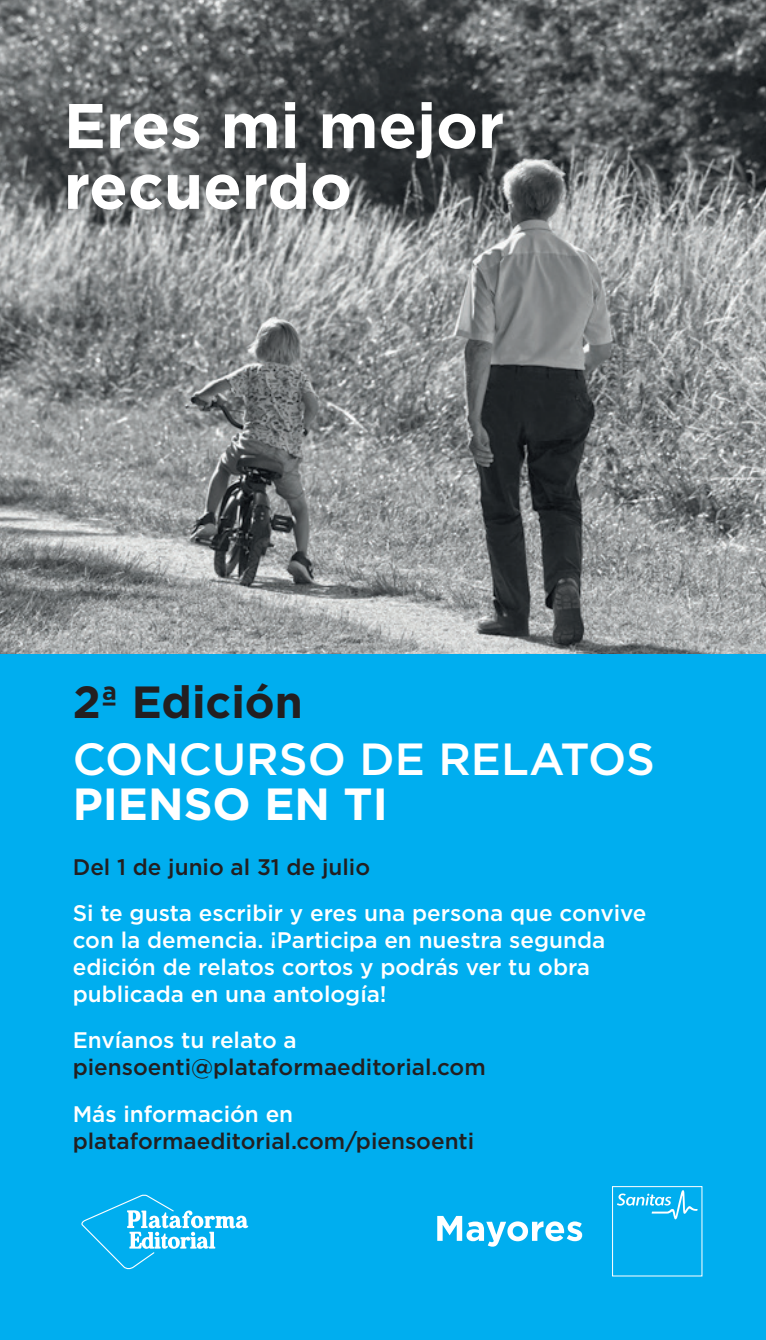
<style>
.page{position:relative;width:766px;height:1340px;background:#fff}
.page>*{position:absolute;margin:0;border:0;box-sizing:border-box;transform-origin:0 0}
.t1{font:700 63px/60.8px "Gotham";color:#fff}
.t2{font:500 45px "Gotham";color:#fff}
.t3{font:700 45px "Gotham";color:#fff}
.t4{font:700 45px "Gotham";color:#231f20}
.t5{font:500 22.5px/27px "Gotham";color:#fff}
.t6{font:500 22.5px "Gotham";color:#231f20}
</style>
<div class="page">
<img style="left:0;top:0;width:765px;height:654px">
<div style="left:0;top:654px;width:765px;height:685px;background:#00aeef"></div>
<svg style="left:81px;top:1194px;width:167px;height:75px"></svg>
<svg style="left:437px;top:1215px;width:145px;height:31px"></svg>
<div style="left:612px;top:1186px;width:90px;height:90px;background:#00aeef;border:1px solid #fff"></div>
<svg style="left:617px;top:1190px;width:80px;height:29px"></svg>
<h1 class="t1" style="left:64px;top:94px;width:442px">Eres mi mejor recuerdo</h1>
<h2 class="t4" style="left:73px;top:675px;width:231px">2ª Edición</h2>
<h2 class="t2" style="left:73px;top:734px;width:583px">CONCURSO DE RELATOS</h2>
<h2 class="t3" style="left:73px;top:778px;width:316px">PIENSO EN TI</h2>
<p class="t6" style="left:73px;top:854px;width:299px">Del 1 de junio al 31 de julio</p>
<p class="t5" style="left:73px;top:899px;width:575px">Si te gusta escribir y eres una persona que convive con la demencia. ¡Participa en nuestra segunda edición de relatos cortos y podrás ver tu obra publicada en una antología!</p>
<p class="t5" style="left:73px;top:1026px;width:225px">Envíanos tu relato a</p>
<p class="t6" style="left:73px;top:1054px;width:414px">piensoenti@plataformaeditorial.com</p>
<p class="t5" style="left:73px;top:1099px;width:222px">Más información en</p>
<p class="t6" style="left:73px;top:1127px;width:403px">plataformaeditorial.com/piensoenti</p>
</div>
